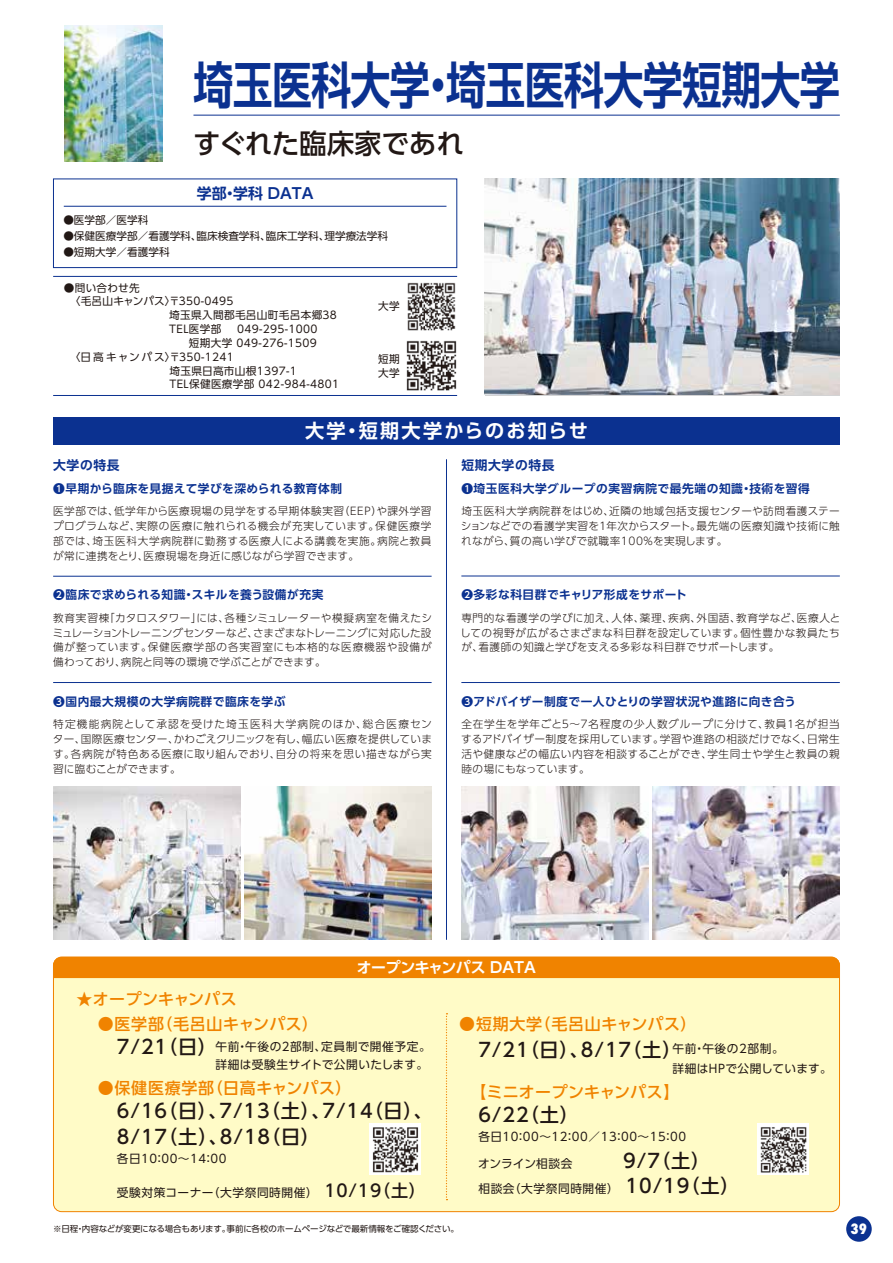
<style>
.page{position:relative;width:893px;height:1263px;background:#fff}
.page>*{position:absolute;margin:0;border:0;box-sizing:border-box;transform-origin:0 0}
.t1{font:700 49.95px "UD Shin Go Pro De";letter-spacing:-.015em;color:#0b3190;scale:.8 1}
.t2{font:500 27.6px "UD Shin Go Pro";letter-spacing:-.01em;color:#221815}
.t3{font:500 19.2px/25.5px "UD Shin Go Pro";letter-spacing:.05em;color:#221815}
.t4{font:700 19.2px "UD Shin Go Pro De";letter-spacing:.115em;color:#fff}
.t5{font:500 15.9px "UD Shin Go Pro";letter-spacing:.04em;color:#f08300}
.t6{font:500 15.9px "UD Shin Go Pro";letter-spacing:.015em;color:#f08300}
.t7{font:700 14.85px "UD Shin Go Pro De";letter-spacing:-.025em;color:#fff}
.t8{font:700 14.85px "UD Shin Go Pro De";color:#0b3190}
.t9{font:800 condensed 13.8px "Futura";color:#fff}
.t10{font:700 12.75px "UD Shin Go Pro De";letter-spacing:.05em;color:#0b3190}
.t11{font:11.7px/17.9px "UD Shin Go Pro";letter-spacing:.05em;color:#221815;text-align:right}
.t12{font:700 11.7px "UD Shin Go Pro De";letter-spacing:.045em;color:#0b3190}
.t13{font:300 10.65px/14.9px "UD Shin Go Pro";letter-spacing:.035em;color:#221815;text-align:justify}
.t14{font:10.65px/13.8px "UD Shin Go Pro";letter-spacing:.03em;color:#221815}
.t15{font:10.65px "UD Shin Go Pro";color:#221815}
.t16{font:10.65px "UD Shin Go Pro";letter-spacing:.08em;color:#221815}
.t17{font:8.55px "UD Shin Go Pro";letter-spacing:-.025em;color:#221815}
.s1{font-weight:500;font-size:19.2px}
.s2{font-weight:500;font-size:16.95px}
.s3{font-weight:500;font-size:20.25px}
</style>
<div class="page">
<div style="left:846px;top:1216px;width:26px;height:26px;background:#0b3190;border-radius:50%"></div>
<div style="left:53px;top:417px;width:787px;height:27px;background:#0b3190"></div>
<img style="left:53px;top:787px;width:187px;height:153px">
<img style="left:461px;top:787px;width:187px;height:153px">
<img style="left:244px;top:787px;width:188px;height:153px">
<img style="left:653px;top:787px;width:187px;height:153px">
<hr style="left:446px;top:459px;width:1px;height:481px;background:#0b3190">
<hr style="left:53px;top:576px;width:379px;height:1px;background:#0b3190">
<hr style="left:53px;top:682px;width:379px;height:1px;background:#0b3190">
<div style="left:53px;top:957px;width:786px;height:254px;background:#fffbc7;border-radius:8px"></div>
<div style="left:53px;top:957px;width:787px;height:21px;background:#f08300"></div>
<hr style="left:193px;top:115px;width:647px;height:1px;background:#0b3190">
<hr style="left:53px;top:276px;width:404px;height:1px;background:#0b3190">
<img style="left:485px;top:179px;width:355px;height:216px">
<div style="left:53px;top:179px;width:404px;height:89px;border:1px solid #0b3190"></div>
<hr style="left:64px;top:206px;width:382px;height:1px;background:#0b3190">
<img style="left:65px;top:26px;width:98px;height:136px">
<hr style="left:461px;top:576px;width:379px;height:1px;background:#0b3190">
<hr style="left:461px;top:682px;width:379px;height:1px;background:#0b3190">
<svg style="left:446px;top:1013px;width:1px;height:187px"></svg>
<hr style="left:53px;top:395px;width:404px;height:1px;background:#0b3190">
<img style="left:407px;top:282px;width:49px;height:49px">
<img style="left:406px;top:340px;width:51px;height:51px">
<img style="left:370px;top:1124px;width:51px;height:51px">
<img style="left:758px;top:1124px;width:51px;height:51px">
<h1 class="t1" style="left:193px;top:44px;width:809px">埼玉医科大学・埼玉医科大学短期大学</h1>
<h2 class="t2" style="left:193px;top:121px;width:272px">すぐれた臨床家であれ</h2>
<h3 class="t8" style="left:197px;top:181px;width:118px">学部・学科 DATA</h3>
<p class="t14" style="left:63px;top:213px;width:87px">●医学部／医学科</p>
<p class="t15" style="left:63px;top:227px;width:326px">●保健医療学部／看護学科、臨床検査学科、臨床工学科、理学療法学科</p>
<p class="t15" style="left:63px;top:243px;width:108px">●短期大学／看護学科</p>
<p class="t14" style="left:64px;top:280px;width:78px">●問い合わせ先</p>
<p class="t14" style="left:64px;top:294px;width:182px">　〈毛呂山キャンパス〉〒350-0495　</p>
<p class="t14" style="left:169px;top:308px;width:169px">埼玉県入間郡毛呂山町毛呂本郷38</p>
<p class="t14" style="left:169px;top:322px;width:54px">TEL医学部</p>
<p class="t14" style="left:237px;top:322px;width:82px">049-295-1000</p>
<p class="t14" style="left:189px;top:336px;width:130px">短期大学 049-276-1509</p>
<p class="t16" style="left:64px;top:348px;width:182px">　〈日高キャンパス〉〒350-1241　</p>
<p class="t14" style="left:170px;top:363px;width:129px">埼玉県日高市山根1397-1</p>
<p class="t14" style="left:170px;top:377px;width:171px">TEL保健医療学部 042-984-4801</p>
<p class="t14" style="left:378px;top:299px;width:23px">大学</p>
<p class="t14" style="left:378px;top:352px;width:23px">短期大学</p>
<p class="t10" style="left:53px;top:455px;width:68px">大学の特長</p>
<h3 class="t4" style="left:305px;top:415px;width:284px">大学・短期大学からのお知らせ</h3>
<p class="t10" style="left:461px;top:455px;width:95px">短期大学の特長</p>
<p class="t12" style="left:53px;top:479px;width:291px">❶早期から臨床を見据えて学びを深められる教育体制</p>
<p class="t12" style="left:461px;top:479px;width:350px">❶埼玉医科大学グループの実習病院で最先端の知識・技術を習得</p>
<p class="t13" style="left:53px;top:503px;width:380px">医学部では、低学年から医療現場の見学をする早期体験実習（EEP）や課外学習プログラムなど、実際の医療に触れられる機会が充実しています。保健医療学部では、埼玉医科大学病院群に勤務する医療人による講義を実施。病院と教員が常に連携をとり、医療現場を身近に感じながら学習できます。</p>
<p class="t13" style="left:461px;top:503px;width:380px">埼玉医科大学病院群をはじめ、近隣の地域包括支援センターや訪問看護ステーションなどでの看護学実習を１年次からスタート。最先端の医療知識や技術に触れながら、質の高い学びで就職率100％を実現します。</p>
<p class="t12" style="left:53px;top:585px;width:272px">❷臨床で求められる知識・スキルを養う設備が充実</p>
<p class="t12" style="left:461px;top:585px;width:227px">❷多彩な科目群でキャリア形成をサポート</p>
<p class="t13" style="left:53px;top:610px;width:381px">教育実習棟「カタロスタワー」には、各種シミュレーターや模擬病室を備えたシミュレーショントレーニングセンターなど、さまざまなトレーニングに対応した設備が整っています。保健医療学部の各実習室にも本格的な医療機器や設備が備わっており、病院と同等の環境で学ぶことができます。</p>
<p class="t13" style="left:460px;top:610px;width:382px">専門的な看護学の学びに加え、人体、薬理、疾病、外国語、教育学など、医療人としての視野が広がるさまざまな科目群を設定しています。個性豊かな教員たちが、看護師の知識と学びを支える多彩な科目群でサポートします。</p>
<p class="t12" style="left:53px;top:692px;width:234px">❸国内最大規模の大学病院群で臨床を学ぶ</p>
<p class="t12" style="left:461px;top:692px;width:336px">❸アドバイザー制度で一人ひとりの学習状況や進路に向き合う</p>
<p class="t13" style="left:53px;top:716px;width:381px">特定機能病院として承認を受けた埼玉医科大学病院のほか、総合医療センター、国際医療センター、かわごえクリニックを有し、幅広い医療を提供しています。各病院が特色ある医療に取り組んでおり、自分の将来を思い描きながら実習に臨むことができます。</p>
<p class="t13" style="left:461px;top:716px;width:380px">全在学生を学年ごと５～７名程度の少人数グループに分けて、教員１名が担当するアドバイザー制度を採用しています。学習や進路の相談だけでなく、日常生活や健康などの幅広い内容を相談することができ、学生同士や学生と教員の親睦の場にもなっています。</p>
<h3 class="t7" style="left:357px;top:955px;width:181px">オープンキャンパス DATA</h3>
<h3 class="t6" style="left:77px;top:986px;width:162px">★オープンキャンパス</h3>
<h3 class="t5" style="left:98px;top:1011px;width:222px">●医学部（毛呂山キャンパス）</h3>
<p class="t11" style="left:117px;top:1037px;width:315px"><span class="s1">7/21（日）</span>午前・午後の２部制、定員制で開催予定。詳細は受験生サイトで公開いたします。</p>
<h3 class="t5" style="left:98px;top:1075px;width:255px">●保健医療学部（日高キャンパス）</h3>
<h3 class="t3" style="left:117px;top:1098px;width:317px">6/16（日）、7/13（土）、7/14（日）、<br>8/17（土）、8/18（日）</h3>
<p class="t11" style="left:117px;top:1149px;width:111px">各日10：00～14：00</p>
<p class="t11" style="left:117px;top:1183px;width:310px">受験対策コーナー（大学祭同時開催）　<span class="s2">10/19（土）</span></p>
<h3 class="t5" style="left:459px;top:1011px;width:239px">●短期大学（毛呂山キャンパス）</h3>
<h3 class="t3" style="left:478px;top:1036px;width:314px">7/21（日）、8/17（土）<sup>午前・午後の2部制。　</sup></h3>
<p class="t11" style="left:672px;top:1059px;width:161px">詳細はHPで公開しています。</p>
<h3 class="t6" style="left:470px;top:1079px;width:211px">【ミニオープンキャンパス】</h3>
<h3 class="t3" style="left:478px;top:1102px;width:102px">6/22（土）</h3>
<p class="t11" style="left:478px;top:1128px;width:209px">各日10：00～12：00／13：00～15：00</p>
<p class="t11" style="left:478px;top:1151px;width:263px;line-height:24.6px;text-align:left">オンライン相談会<span class="s3">　　</span> <span class="s1">9/7（土）<br></span>相談会（大学祭同時開催）　<span class="s1">10/19（土）</span></p>
<p class="t17" style="left:53px;top:1222px;width:407px">※日程・内容などが変更になる場合もあります。事前に各校のホームページなどで最新情報をご確認ください。</p>
<p class="t9" style="left:851px;top:1220px;width:18px">39</p>
</div>
